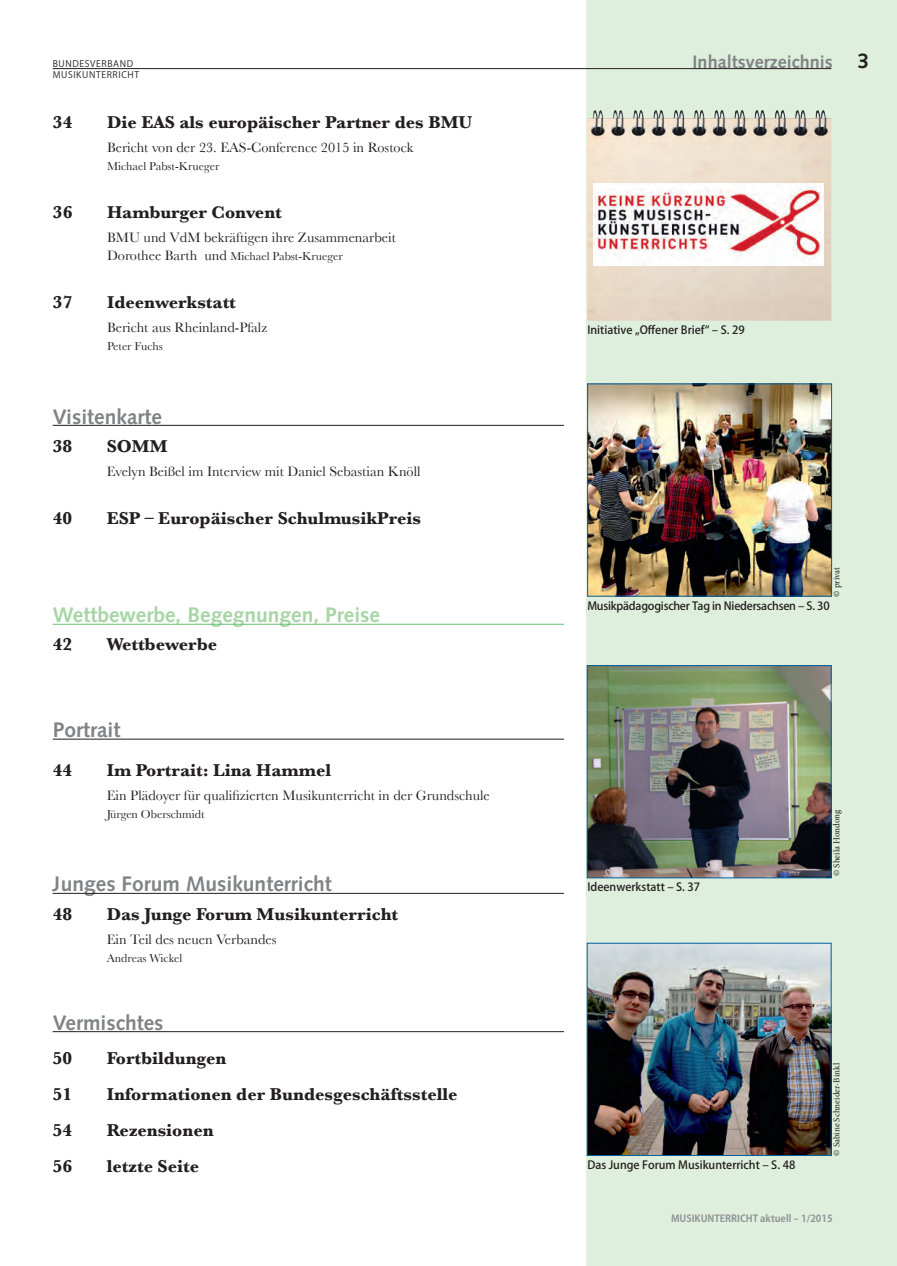
<style>
.page{position:relative;width:897px;height:1266px;background:#fff}
.page>*{position:absolute;margin:0;border:0;box-sizing:border-box;transform-origin:0 0}
.t1{font:700 21px "Syntax";color:#808285}
.t2{font:700 21px "Syntax";color:#a6d5a5}
.t3{font:700 21px "Syntax";color:#231f20}
.t4{font:700 18px "Baskerville";color:#231f20}
.t5{font:700 18px "Syntax";color:#808285}
.t6{font:14.25px "Baskerville";color:#231f20}
.t7{font:12px "Baskerville";color:#231f20}
.t8{font:500 11.25px "Koz Go Pro";color:#231f20}
.t9{font:500 11.25px "Koz Go Pro";letter-spacing:-.02em;color:#231f20}
.t10{font:700 9.75px "Koz Go Pro";color:#939598}
.t11{font:9px "Minion Pro";letter-spacing:-.005em;color:#231f20}
.t12{font:9px/10.8px "Koz Go Pro";letter-spacing:.07em;color:#231f20}
.s1{font-size:14.25px}
</style>
<div class="page">
<div style="left:586px;top:0;width:310px;height:1265px;background:#dfefdd"></div>
<img style="left:589px;top:944px;width:240px;height:209px">
<div style="left:587px;top:942px;width:244px;height:213px;border:1px solid #00609e"></div>
<img style="left:589px;top:667px;width:240px;height:209px">
<div style="left:587px;top:665px;width:244px;height:213px;border:1px solid #00609e"></div>
<img style="left:589px;top:385px;width:240px;height:209px">
<img style="left:587px;top:110px;width:244px;height:211px">
<img style="left:593px;top:183px;width:230px;height:82px">
<hr style="left:53px;top:738px;width:511px;height:1px;background:#231f20">
<hr style="left:53px;top:893px;width:511px;height:1px;background:#231f20">
<hr style="left:53px;top:1031px;width:511px;height:1px;background:#231f20">
<hr style="left:53px;top:425px;width:511px;height:1px;background:#231f20">
<hr style="left:53px;top:624px;width:511px;height:1px;background:#69c071">
<hr style="left:53px;top:68px;width:778px;height:1px;background:#231f20">
<p class="t12" style="left:53px;top:59px;width:88px">BUNDESVERBAND<br>MUSIKUNTERRICHT</p>
<p class="t4" style="left:53px;top:111px;width:21px">34</p>
<p class="t4" style="left:107px;top:111px;width:367px">Die EAS als europäischer Partner des BMU</p>
<p class="t6" style="left:107px;top:139px;width:308px">Bericht von der 23. EAS-Conference 2015 in Rostock</p>
<p class="t7" style="left:107px;top:159px;width:114px">Michael Pabst-Krueger</p>
<p class="t4" style="left:53px;top:201px;width:21px">36</p>
<p class="t4" style="left:107px;top:201px;width:176px">Hamburger Convent</p>
<p class="t6" style="left:107px;top:229px;width:290px">BMU und VdM bekräftigen ihre Zusammenarbeit</p>
<p class="t7" style="left:107px;top:249px;width:237px"><span class="s1">Dorothee Barth und</span> Michael Pabst-Krueger</p>
<p class="t4" style="left:53px;top:291px;width:21px">37</p>
<p class="t4" style="left:107px;top:291px;width:130px">Ideenwerkstatt</p>
<p class="t6" style="left:107px;top:319px;width:162px">Bericht aus Rheinland-Pfalz</p>
<p class="t7" style="left:107px;top:339px;width:57px">Peter Fuchs</p>
<p class="t1" style="left:53px;top:404px;width:111px">Visitenkarte</p>
<p class="t4" style="left:53px;top:435px;width:21px">38</p>
<p class="t4" style="left:107px;top:435px;width:62px">SOMM</p>
<p class="t6" style="left:107px;top:463px;width:315px">Evelyn Beißel im Interview mit Daniel Sebastian Knöll</p>
<p class="t4" style="left:53px;top:507px;width:21px">40</p>
<p class="t4" style="left:107px;top:507px;width:316px">ESP – Europäischer SchulmusikPreis</p>
<p class="t2" style="left:53px;top:603px;width:329px">Wettbewerbe, Begegnungen, Preise</p>
<p class="t4" style="left:53px;top:633px;width:21px">42</p>
<p class="t4" style="left:107px;top:633px;width:112px">Wettbewerbe</p>
<p class="t1" style="left:53px;top:717px;width:69px">Portrait</p>
<p class="t4" style="left:53px;top:759px;width:21px">44</p>
<p class="t4" style="left:107px;top:759px;width:226px">Im Portrait: Lina Hammel</p>
<p class="t6" style="left:107px;top:787px;width:384px">Ein Plädoyer für qualifizierten Musikunterricht in der Grundschule</p>
<p class="t7" style="left:107px;top:807px;width:99px">Jürgen Oberschmidt</p>
<p class="t1" style="left:53px;top:871px;width:280px">Junges Forum Musikunterricht</p>
<p class="t4" style="left:53px;top:903px;width:21px">48</p>
<p class="t4" style="left:107px;top:903px;width:293px">Das Junge Forum Musikunterricht</p>
<p class="t6" style="left:107px;top:931px;width:171px">Ein Teil des neuen Verbandes</p>
<p class="t7" style="left:107px;top:951px;width:77px">Andreas Wickel</p>
<p class="t1" style="left:53px;top:1010px;width:112px">Vermischtes</p>
<p class="t4" style="left:53px;top:1047px;width:21px">50</p>
<p class="t4" style="left:107px;top:1047px;width:121px">Fortbildungen</p>
<p class="t4" style="left:53px;top:1083px;width:21px">51</p>
<p class="t4" style="left:107px;top:1083px;width:352px">Informationen der Bundesgeschäftsstelle</p>
<p class="t4" style="left:53px;top:1119px;width:21px">54</p>
<p class="t4" style="left:107px;top:1119px;width:108px">Rezensionen</p>
<p class="t4" style="left:53px;top:1155px;width:21px">56</p>
<p class="t4" style="left:107px;top:1155px;width:94px">letzte Seite</p>
<p class="t5" style="left:692px;top:51px;width:141px">Inhaltsverzeichnis</p>
<p class="t3" style="left:857px;top:49px;width:13px">3</p>
<p class="t8" style="left:587px;top:322px;width:159px">Initiative „Offener Brief“ – S. 29</p>
<p class="t11" style="left:830px;top:596px;width:31px;rotate:-90deg">© privat</p>
<p class="t9" style="left:587px;top:598px;width:244px">Musikpädagogischer Tag in Niedersachsen – S. 30</p>
<p class="t8" style="left:587px;top:879px;width:114px">Ideenwerkstatt – S. 37</p>
<p class="t11" style="left:830px;top:875px;width:68px;rotate:-90deg">© Sheila Hondong</p>
<p class="t8" style="left:587px;top:1157px;width:209px">Das Junge Forum Musikunterricht – S. 48</p>
<p class="t11" style="left:830px;top:1155px;width:94px;rotate:-90deg">© Sabine Schneider-Binkl</p>
<p class="t10" style="left:671px;top:1211px;width:163px">MUSIKUNTERRICHT aktuell – 1/2015</p>
</div>
